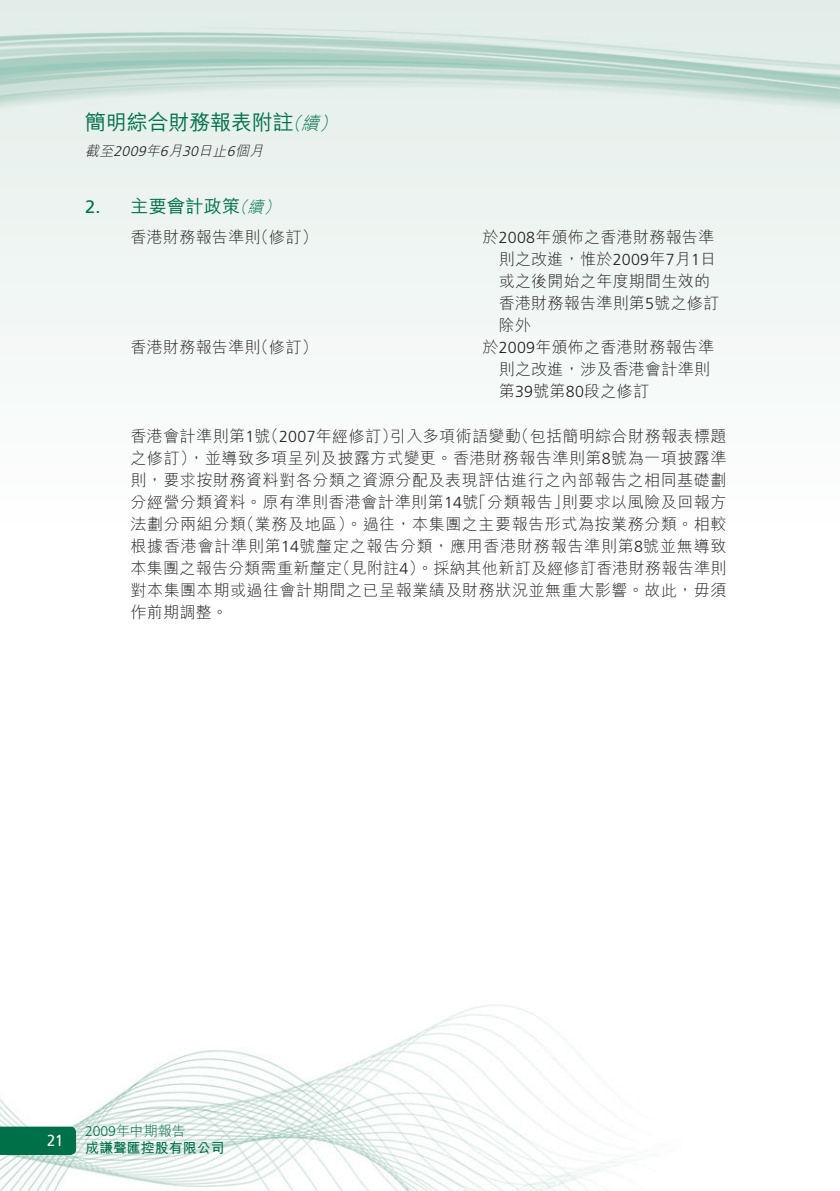
<style>
.page{position:relative;width:840px;height:1191px;background:#fff}
.page>*{position:absolute;margin:0;border:0;box-sizing:border-box;transform-origin:0 0}
.t1{font:500 21px "M Hei HK";letter-spacing:-.01em;color:#007049}
.t2{font:500 18px "M Hei HK";letter-spacing:.015em;color:#007049}
.t3{font:300 16px/22px "M Hei HK";letter-spacing:.015em;color:#231f20}
.t4{font:16px "Frutiger LT Std";color:#fff;scale:.9 1}
.t5{font:italic 300 14px "M Hei HK";color:#231f20}
.t6{font:700 14px "M Hei HK";letter-spacing:-.005em;color:#007049}
.t7{font:300 14px "M Hei HK";letter-spacing:-.005em;color:#007049}
.s1{font-weight:300;font-style:italic;font-size:18px}
.s2{font-family:"Frutiger LT Std"}
.s3{font-family:"Frutiger LT Std";font-weight:400}
.s4{font-weight:300;font-style:italic;font-size:16px}
</style>
<div class="page">
<img style="left:0;top:1004px;width:629px;height:187px">
<svg style="left:839px;top:0;width:1px;height:345px"></svg>
<svg style="left:0;top:0;width:839px;height:345px"></svg>
<div style="left:0;top:1126px;width:76px;height:29px;background:#007049"></div>
<p class="t1" style="left:85px;top:107px;width:259px">簡明綜合財務報表附註<span class="s1">（續）</span></p>
<p class="t5" style="left:85px;top:141px;width:184px">截至<span class="s2">2009</span>年<span class="s2">6</span>月<span class="s2">30</span>日止<span class="s2">6</span>個月</p>
<p class="t2" style="left:85px;top:193px;width:201px"><span class="s3">2.</span> 主要會計政策<span class="s4">（續）</span></p>
<p class="t3" style="left:130px;top:226px;width:188px">香港財務報告準則（修訂）</p>
<p class="t3" style="left:498px;top:226px;width:222px;text-indent:-16px">於<span class="s2">2008</span>年頒佈之香港財務報告準則之改進，惟於<span class="s2">2009</span>年<span class="s2">7</span>月<span class="s2">1</span>日或之後開始之年度期間生效的香港財務報告準則第<span class="s2">5</span>號之修訂除外</p>
<p class="t3" style="left:130px;top:336px;width:188px">香港財務報告準則（修訂）</p>
<p class="t3" style="left:498px;top:336px;width:217px;text-indent:-16px">於<span class="s2">2009</span>年頒佈之香港財務報告準則之改進，涉及香港會計準則第<span class="s2">39</span>號第<span class="s2">80</span>段之修訂</p>
<p class="t3" style="left:130px;top:424px;width:597px;text-align:justify">香港會計準則第<span class="s2">1</span>號（<span class="s2">2007</span>年經修訂）引入多項術語變動（包括簡明綜合財務報表標題之修訂），並導致多項呈列及披露方式變更。香港財務報告準則第<span class="s2">8</span>號為一項披露準則，要求按財務資料對各分類之資源分配及表現評估進行之內部報告之相同基礎劃分經營分類資料。原有準則香港會計準則第<span class="s2">14</span>號「分類報告」則要求以風險及回報方法劃分兩組分類（業務及地區）。過往，本集團之主要報告形式為按業務分類。相較根據香港會計準則第<span class="s2">14</span>號釐定之報告分類，應用香港財務報告準則第<span class="s2">8</span>號並無導致本集團之報告分類需重新釐定（見附註<span class="s2">4</span>）。採納其他新訂及經修訂香港財務報告準則對本集團本期或過往會計期間之已呈報業績及財務狀況並無重大影響。故此，毋須作前期調整。</p>
<p class="t4" style="left:47px;top:1131px;width:19px">21</p>
<p class="t7" style="left:85px;top:1121px;width:102px"><span class="s2">2009</span>年中期報告</p>
<p class="t6" style="left:85px;top:1137px;width:141px">成謙聲匯控股有限公司</p>
</div>
